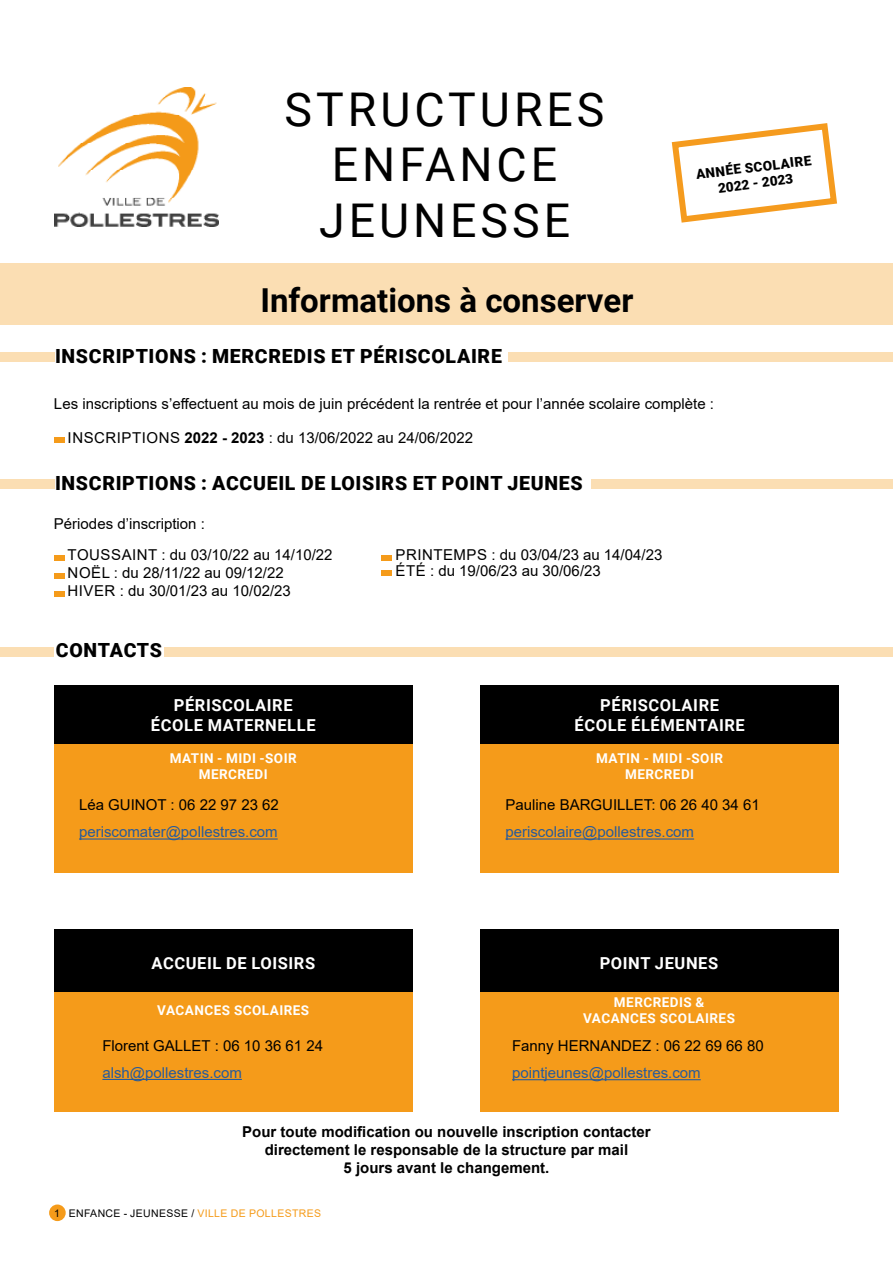
<style>
.page{position:relative;width:893px;height:1263px;background:#fff}
.page>*{position:absolute;margin:0;border:0;box-sizing:border-box;transform-origin:0 0}
.t1{font:46.5px/55.8px "Roboto";letter-spacing:.085em;color:#000;text-align:center}
.t2{font:700 33px "Roboto";color:#000}
.t3{font:900 19.5px "Roboto";letter-spacing:.035em;color:#000}
.t4{font:700 16.5px/19.8px "Roboto";letter-spacing:.035em;color:#fff;text-align:center}
.t5{font:15px "Arial";color:#000}
.t6{font:700 15px/18px "Arial";color:#000;text-align:center}
.t7{font:15px "Arial";color:#275b9b}
.t8{font:700 13.5px/16.2px "Roboto";letter-spacing:.035em;color:#fff;text-align:center}
.t9{font:900 13.5px/16.2px "Roboto";color:#000;text-align:center}
.t10{font:10.5px "Arial";letter-spacing:.035em;color:#000}
.s1{font-weight:700}
.s2{color:#f59b1a}
</style>
<div class="page">
<div style="left:49px;top:1204px;width:17px;height:17px;background:#f59b1a;border-radius:50%"></div>
<div style="left:54px;top:685px;width:359px;height:187px;background:#f59b1a"></div>
<div style="left:480px;top:685px;width:359px;height:187px;background:#f59b1a"></div>
<div style="left:54px;top:929px;width:359px;height:183px;background:#f59b1a"></div>
<div style="left:480px;top:929px;width:358px;height:183px;background:#f59b1a"></div>
<div style="left:1px;top:264px;width:892px;height:61px;background:#fbdeb3"></div>
<img style="left:54px;top:87px;width:164px;height:140px">
<svg style="left:671px;top:123px;width:166px;height:100px"></svg>
<div style="left:0;top:647px;width:54px;height:10px;background:#fbdeb3"></div>
<div style="left:164px;top:647px;width:729px;height:10px;background:#fbdeb3"></div>
<div style="left:54px;top:685px;width:359px;height:60px;background:#000"></div>
<div style="left:480px;top:685px;width:359px;height:60px;background:#000"></div>
<div style="left:54px;top:929px;width:359px;height:62px;background:#000"></div>
<div style="left:480px;top:929px;width:358px;height:62px;background:#000"></div>
<hr style="left:79px;top:838px;width:199px;height:1px;background:#275b9b">
<hr style="left:505px;top:838px;width:189px;height:1px;background:#275b9b">
<hr style="left:102px;top:1079px;width:140px;height:1px;background:#275b9b">
<hr style="left:512px;top:1079px;width:189px;height:1px;background:#275b9b">
<div style="left:54px;top:555px;width:10px;height:5px;background:#f59b1a"></div>
<div style="left:54px;top:438px;width:10px;height:5px;background:#f59b1a"></div>
<div style="left:54px;top:591px;width:10px;height:5px;background:#f59b1a"></div>
<div style="left:382px;top:570px;width:10px;height:6px;background:#f59b1a"></div>
<div style="left:54px;top:573px;width:10px;height:5px;background:#f59b1a"></div>
<div style="left:382px;top:555px;width:10px;height:5px;background:#f59b1a"></div>
<div style="left:0;top:352px;width:55px;height:10px;background:#fbdeb3"></div>
<div style="left:0;top:479px;width:55px;height:10px;background:#fbdeb3"></div>
<div style="left:508px;top:352px;width:385px;height:10px;background:#fbdeb3"></div>
<div style="left:591px;top:479px;width:302px;height:10px;background:#fbdeb3"></div>
<h1 class="t1" style="left:285px;top:79px;width:321px">STRUCTURES<br>ENFANCE<br>JEUNESSE</h1>
<h2 class="t2" style="left:260px;top:277px;width:375px">Informations à conserver</h2>
<h3 class="t3" style="left:55px;top:342px;width:448px">INSCRIPTIONS : MERCREDIS ET PÉRISCOLAIRE</h3>
<p class="t9" style="left:695px;top:166px;width:118px;rotate:-7deg">ANNÉE SCOLAIRE<br>2022 - 2023</p>
<p class="t5" style="left:54px;top:393px;width:661px">Les inscriptions s’effectuent au mois de juin précédent la rentrée et pour l’année scolaire complète :</p>
<p class="t5" style="left:68px;top:428px;width:407px">INSCRIPTIONS <span class="s1">2022 - 2023</span> : du 13/06/2022 au 24/06/2022</p>
<h3 class="t3" style="left:55px;top:469px;width:529px">INSCRIPTIONS : ACCUEIL DE LOISIRS ET POINT JEUNES</h3>
<p class="t5" style="left:54px;top:513px;width:152px">Périodes d’inscription :</p>
<p class="t5" style="left:68px;top:545px;width:266px">TOUSSAINT : du 03/10/22 au 14/10/22</p>
<p class="t5" style="left:395px;top:545px;width:268px">PRINTEMPS : du 03/04/23 au 14/04/23</p>
<p class="t5" style="left:68px;top:563px;width:218px">NOËL : du 28/11/22 au 09/12/22</p>
<p class="t5" style="left:395px;top:560px;width:207px">ÉTÉ : du 19/06/23 au 30/06/23</p>
<p class="t5" style="left:68px;top:581px;width:225px">HIVER : du 30/01/23 au 10/02/23</p>
<h3 class="t3" style="left:56px;top:637px;width:108px">CONTACTS</h3>
<p class="t4" style="left:151px;top:694px;width:166px">PÉRISCOLAIRE<br>ÉCOLE MATERNELLE</p>
<p class="t4" style="left:574px;top:694px;width:172px">PÉRISCOLAIRE<br>ÉCOLE ÉLÉMENTAIRE</p>
<p class="t8" style="left:170px;top:750px;width:128px">MATIN - MIDI -SOIR<br>MERCREDI</p>
<p class="t8" style="left:596px;top:750px;width:128px">MATIN - MIDI -SOIR<br>MERCREDI</p>
<p class="t5" style="left:79px;top:795px;width:201px">Léa GUINOT : 06 22 97 23 62</p>
<p class="t7" style="left:79px;top:822px;width:200px">periscomater@pollestres.com</p>
<p class="t5" style="left:505px;top:795px;width:256px">Pauline BARGUILLET: 06 26 40 34 61</p>
<p class="t7" style="left:505px;top:822px;width:190px">periscolaire@pollestres.com</p>
<p class="t4" style="left:151px;top:952px;width:165px">ACCUEIL DE LOISIRS</p>
<p class="t4" style="left:600px;top:952px;width:120px">POINT JEUNES</p>
<p class="t8" style="left:157px;top:1002px;width:153px">VACANCES SCOLAIRES</p>
<p class="t8" style="left:583px;top:994px;width:153px">MERCREDIS &amp;<br>VACANCES SCOLAIRES</p>
<p class="t5" style="left:102px;top:1035px;width:222px">Florent GALLET : 06 10 36 61 24</p>
<p class="t7" style="left:102px;top:1062px;width:141px">alsh@pollestres.com</p>
<p class="t5" style="left:512px;top:1035px;width:253px">Fanny HERNANDEZ : 06 22 69 66 80</p>
<p class="t7" style="left:512px;top:1062px;width:190px">pointjeunes@pollestres.com</p>
<p class="t6" style="left:242px;top:1122px;width:410px">Pour toute modification ou nouvelle inscription contacter directement le responsable de la structure par mail<br>5 jours avant le changement.</p>
<p class="t10" style="left:54px;top:1206px;width:269px">1 ENFANCE - JEUNESSE / <span class="s2">VILLE DE POLLESTRES</span></p>
</div>
